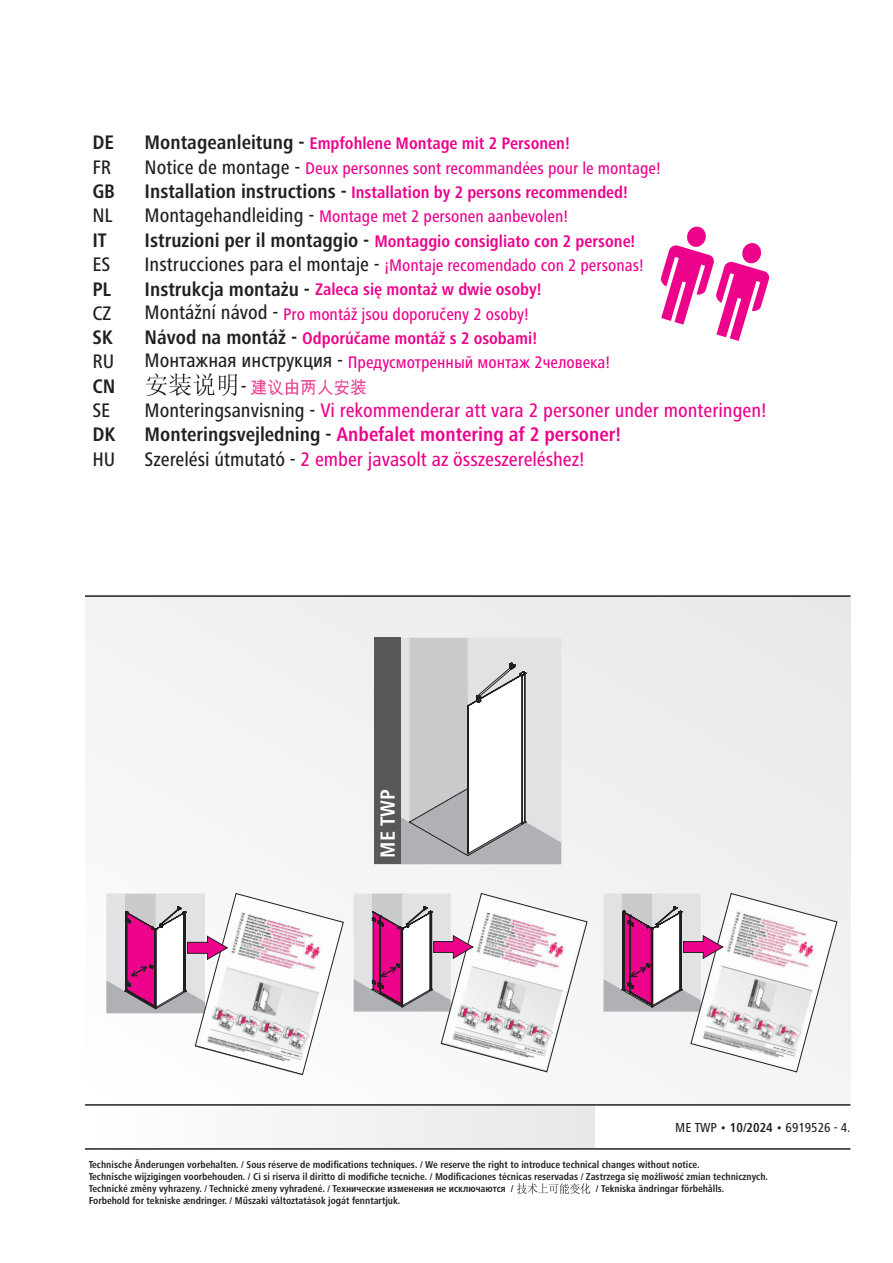
<style>
.page{position:relative;width:893px;height:1263px;background:#fff}
.page>*{position:absolute;margin:0;border:0;box-sizing:border-box;transform-origin:0 0}
.t1{font:700 condensed 21.15px "Frutiger Next LTW1 G";color:#fff}
.t2{font:500 condensed 20.25px "Frutiger Next LTW1 G";color:#ed028c}
.t3{font:700 condensed 20.25px "Frutiger Next LTW1 G";color:#ed028c}
.t4{font:500 condensed 20.25px "Frutiger Next LTW1 G";color:#231f20}
.t5{font:700 condensed 20.25px "Frutiger Next LTW1 G";color:#231f20}
.t6{font:500 condensed 17.4px "Frutiger Next LTW1 G";color:#ed028c}
.t7{font:700 condensed 17.4px "Frutiger Next LTW1 G";color:#ed028c}
.t8{font:500 condensed 13.5px "Frutiger Next LTW1 G";color:#231f20}
.t9{font:700 condensed 10.35px/12.3px "Frutiger Next LTW1 G";color:#231f20}
.s1{font-size:20.25px;color:#231f20}
.s2{color:#231f20}
.s3{font-weight:700}
</style>
<div class="page">
<svg style="left:661px;top:227px;width:108px;height:114px"></svg>
<img style="left:146px;top:374px;width:90px;height:21px">
<img style="left:251px;top:380px;width:114px;height:15px">
<img style="left:517px;top:1183px;width:74px;height:10px">
<div style="left:85px;top:1107px;width:509px;height:42px;background:#f2f3f4"></div>
<hr style="left:85px;top:1148px;width:765px;height:2px;background:#231f20">
<div style="left:85px;top:595px;width:765px;height:509px;background:#f1f2f3"></div>
<hr style="left:85px;top:595px;width:765px;height:2px;background:#231f20">
<hr style="left:85px;top:1104px;width:765px;height:2px;background:#231f20">
<svg style="left:401px;top:638px;width:160px;height:226px"></svg>
<div style="left:374px;top:638px;width:27px;height:226px;background:#57585a"></div>
<svg style="left:106px;top:893px;width:238px;height:182px"></svg>
<svg style="left:354px;top:893px;width:233px;height:179px"></svg>
<svg style="left:603px;top:893px;width:234px;height:179px"></svg>
<h2 class="t5" style="left:92px;top:131px;width:23px">DE</h2>
<h3 class="t7" style="left:144px;top:134px;width:427px"><span class="s1">Montageanleitung -</span> Empfohlene Montage mit 2 Personen!</h3>
<h2 class="t4" style="left:92px;top:155px;width:20px">FR</h2>
<h3 class="t6" style="left:144px;top:158px;width:518px"><span class="s1">Notice de montage -</span> Deux personnes sont recommandées pour le montage!</h3>
<h2 class="t5" style="left:92px;top:180px;width:24px">GB</h2>
<h3 class="t7" style="left:144px;top:182px;width:485px"><span class="s1">Installation instructions -</span> Installation by 2 persons recommended!</h3>
<h2 class="t4" style="left:92px;top:204px;width:22px">NL</h2>
<h3 class="t6" style="left:144px;top:206px;width:425px"><span class="s1">Montagehandleiding -</span> Montage met 2 personen aanbevolen!</h3>
<h2 class="t5" style="left:92px;top:228px;width:16px">IT</h2>
<h3 class="t7" style="left:144px;top:231px;width:492px"><span class="s1">Istruzioni per il montaggio -</span> Montaggio consigliato con 2 persone!</h3>
<h2 class="t4" style="left:92px;top:253px;width:20px">ES</h2>
<h3 class="t6" style="left:144px;top:255px;width:501px"><span class="s1">Instrucciones para el montaje -</span> ¡Montaje recomendado con 2 personas!</h3>
<h2 class="t5" style="left:92px;top:277px;width:20px">PL</h2>
<h3 class="t7" style="left:144px;top:279px;width:399px"><span class="s1">Instrukcja montażu -</span> Zaleca się montaż w dwie osoby!</h3>
<h2 class="t4" style="left:92px;top:301px;width:20px">CZ</h2>
<h3 class="t6" style="left:144px;top:304px;width:386px"><span class="s1">Montážní návod -</span> Pro montáž jsou doporučeny 2 osoby!</h3>
<h2 class="t5" style="left:92px;top:326px;width:22px">SK</h2>
<h3 class="t7" style="left:144px;top:328px;width:394px"><span class="s1">Návod na montáž -</span> Odporúčame montáž s 2 osobami!</h3>
<h2 class="t4" style="left:92px;top:350px;width:23px">RU</h2>
<h3 class="t6" style="left:144px;top:353px;width:467px"><span class="s1">Монтажная инструкция -</span> Предусмотренный монтаж 2человека!</h3>
<h2 class="t5" style="left:92px;top:374px;width:25px">CN</h2>
<h2 class="t4" style="left:241px;top:374px;width:7px">-</h2>
<h2 class="t4" style="left:92px;top:399px;width:20px">SE</h2>
<h2 class="t2" style="left:144px;top:399px;width:624px"><span class="s2">Monteringsanvisning -</span> Vi rekommenderar att vara 2 personer under monteringen!</h2>
<h2 class="t5" style="left:92px;top:423px;width:25px">DK</h2>
<h2 class="t3" style="left:144px;top:423px;width:478px"><span class="s2">Monteringsvejledning -</span> Anbefalet montering af 2 personer!</h2>
<h2 class="t4" style="left:92px;top:447px;width:24px">HU</h2>
<h2 class="t2" style="left:144px;top:447px;width:442px"><span class="s2">Szerelési útmutató -</span> 2 ember javasolt az összeszereléshez!</h2>
<h1 class="t1" style="left:376px;top:858px;width:70px;rotate:-90deg">ME TWP</h1>
<h3 class="t8" style="left:675px;top:1119px;width:177px">ME TWP • <span class="s3">10/2024</span> • 6919526 - 4.</h3>
<p class="t9" style="left:89px;top:1158px;width:681px">Technische Änderungen vorbehalten. / Sous réserve de modifications techniques. / We reserve the right to introduce technical changes without notice.<br>Technische wijzigingen voorbehouden. / Ci si riserva il diritto di modifiche tecniche. / Modificaciones técnicas reservadas / Zastrzega się możliwość zmian technicznych.<br>Technické změny vyhrazeny. / Technické zmeny vyhradené. / Технические изменения не исключаются /</p>
<p class="t9" style="left:596px;top:1182px;width:130px">/ Tekniska ändringar förbehålls.</p>
<p class="t9" style="left:89px;top:1194px;width:313px">Forbehold for tekniske ændringer. / Műszaki változtatások jogát fenntartjuk.</p>
</div>
